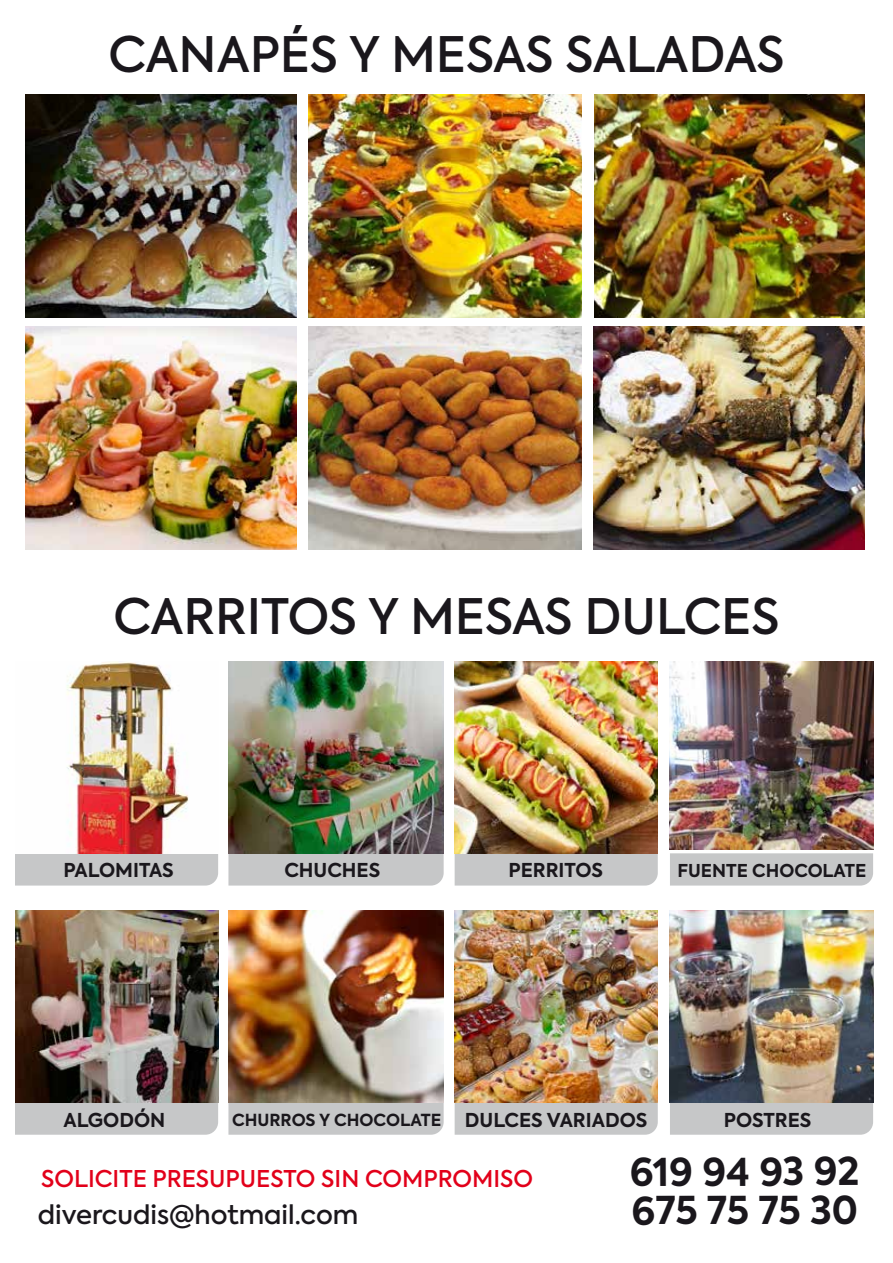
<style>
.page{position:relative;width:893px;height:1263px;background:#fff}
.page>*{position:absolute;margin:0;border:0;box-sizing:border-box;transform-origin:0 0}
.t1{font:500 48.6px "Axiforma";color:#1a171c}
.t2{font:700 38.1px/38.4px "Axiforma";letter-spacing:-.01em;color:#1a171c}
.t3{font:500 25.95px "Axiforma";color:#1a171c}
.t4{font:500 22.95px "Axiforma";color:#e2001a}
.t5{font:700 19.05px "Axiforma";color:#1a171c}
.t6{font:700 17.7px "Axiforma";color:#1a171c}
.t7{font:700 16.5px "Axiforma";color:#1a171c}
</style>
<div class="page">
<div style="left:15px;top:853px;width:203px;height:32px;background:#c6c7c8"></div>
<div style="left:455px;top:853px;width:203px;height:32px;background:#c6c7c8"></div>
<div style="left:228px;top:853px;width:216px;height:32px;background:#c6c7c8"></div>
<div style="left:15px;top:1102px;width:203px;height:33px;background:#c6c7c8"></div>
<div style="left:455px;top:1102px;width:203px;height:33px;background:#c6c7c8"></div>
<svg style="left:228px;top:1102px;width:216px;height:33px;background:#c5c5c6"></svg>
<img style="left:67px;top:661px;width:122px;height:192px">
<img style="left:228px;top:661px;width:216px;height:192px">
<img style="left:455px;top:661px;width:203px;height:192px">
<img style="left:15px;top:910px;width:203px;height:192px">
<img style="left:228px;top:910px;width:216px;height:192px">
<img style="left:455px;top:910px;width:203px;height:192px">
<div style="left:670px;top:853px;width:203px;height:32px;background:#c6c7c8"></div>
<div style="left:670px;top:1102px;width:203px;height:33px;background:#c6c7c8"></div>
<img style="left:670px;top:661px;width:203px;height:188px">
<img style="left:670px;top:910px;width:203px;height:192px">
<img style="left:308px;top:94px;width:274px;height:223px">
<img style="left:594px;top:94px;width:270px;height:223px">
<img style="left:26px;top:94px;width:270px;height:223px">
<img style="left:308px;top:326px;width:274px;height:223px">
<img style="left:594px;top:326px;width:270px;height:223px">
<img style="left:26px;top:326px;width:270px;height:223px">
<h1 class="t1" style="left:109px;top:23px;width:677px">CANAPÉS Y MESAS SALADAS</h1>
<h1 class="t1" style="left:114px;top:585px;width:667px">CARRITOS Y MESAS DULCES</h1>
<p class="t5" style="left:63px;top:857px;width:112px">PALOMITAS</p>
<p class="t5" style="left:284px;top:857px;width:97px">CHUCHES</p>
<p class="t5" style="left:509px;top:857px;width:96px">PERRITOS</p>
<p class="t6" style="left:677px;top:858px;width:190px">FUENTE CHOCOLATE</p>
<p class="t5" style="left:63px;top:1107px;width:103px">ALGODÓN</p>
<p class="t5" style="left:465px;top:1107px;width:184px">DULCES VARIADOS</p>
<p class="t7" style="left:232px;top:1109px;width:211px">CHURROS Y CHOCOLATE</p>
<p class="t5" style="left:724px;top:1107px;width:89px">POSTRES</p>
<h2 class="t2" style="left:630px;top:1153px;width:232px">619 94 93 92<br>675 75 75 30</h2>
<p class="t4" style="left:41px;top:1163px;width:493px">SOLICITE PRESUPUESTO SIN COMPROMISO</p>
<h3 class="t3" style="left:38px;top:1197px;width:322px">divercudis@hotmail.com</h3>
</div>
